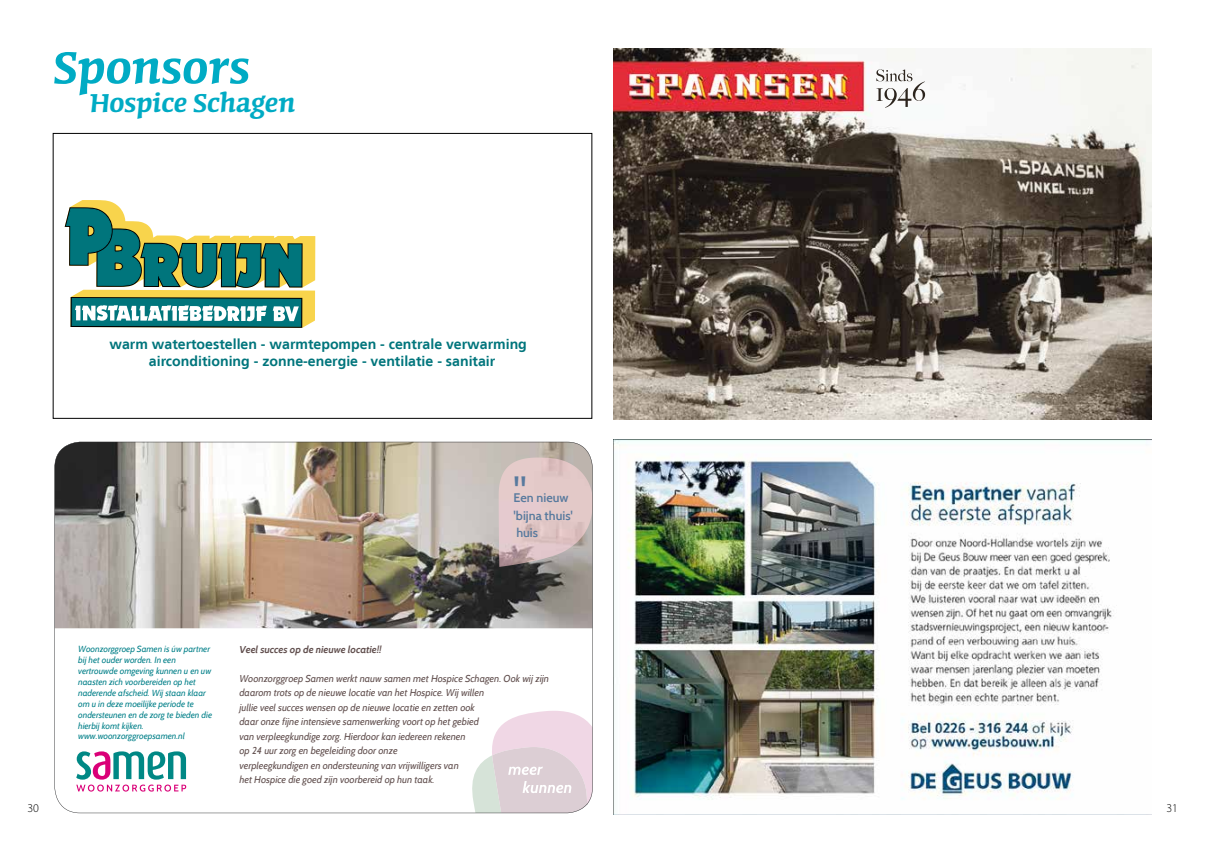
<style>
.page{position:relative;width:1205px;height:851px;background:#fff}
.page>*{position:absolute;margin:0;border:0;box-sizing:border-box;transform-origin:0 0}
.t1{font:600 57.5px "Conga Brava Std";color:#00abc4}
.t2{font:600 33.12px "Conga Brava Std";color:#00abc4}
.t3{font:600 32.75px "Cabin";color:#587a9e}
.t4{font:700 14.12px/16.9px "Frutiger LT";color:#00757c;text-align:center}
.t5{font:600 12.38px/17.1px "Cabin";color:#587a9e}
.t6{font:300 11.88px "Myriad Pro";color:#000}
.t7{font:italic 10px/14.5px "Cabin";color:#62504f}
.t8{font:italic 700 10px "Cabin";color:#62504f}
.t9{font:italic 8.88px/10.9px "Cabin";color:#05818a}
</style>
<div class="page">
<div style="left:53px;top:133px;width:539px;height:285px;border:1px solid #000"></div>
<svg style="left:55px;top:441px;width:538px;height:372px"></svg>
<img style="left:613px;top:48px;width:539px;height:371px">
<svg style="left:65px;top:200px;width:250px;height:128px"></svg>
<img style="left:613px;top:439px;width:539px;height:375px">
<h1 class="t1" style="left:53px;top:40px;width:198px">Sponsors</h1>
<h2 class="t2" style="left:90px;top:87px;width:207px">Hospice Schagen</h2>
<h3 class="t4" style="left:110px;top:335px;width:419px">warm watertoestellen - warmtepompen - centrale verwarming airconditioning - zonne-energie - ventilatie - sanitair</h3>
<h3 class="t3" style="left:513px;top:469px;width:15px">"</h3>
<p class="t5" style="left:513px;top:489px;width:61px">Een nieuw 'bijna thuis' huis</p>
<p class="t9" style="left:78px;top:643px;width:135px">Woonzorggroep Samen is úw partner bij het ouder worden. In een vertrouwde omgeving kunnen u en uw naasten zich voorbereiden op het naderende afscheid. Wij staan klaar om u in deze moeilijke periode te ondersteunen en de zorg te bieden die hierbij komt kijken. www.woonzorggroepsamen.nl</p>
<p class="t8" style="left:239px;top:643px;width:144px">Veel succes op de nieuwe locatie!!</p>
<p class="t7" style="left:239px;top:671px;width:311px">Woonzorggroep Samen werkt nauw samen met Hospice Schagen. Ook wij zijn daarom trots op de nieuwe locatie van het Hospice. Wij willen<br>jullie veel succes wensen op de nieuwe locatie en zetten ook<br>daar onze fijne intensieve samenwerking voort op het gebied<br>van verpleegkundige zorg. Hierdoor kan iedereen rekenen<br>op 24 uur zorg en begeleiding door onze<br>verpleegkundigen en ondersteuning van vrijwilligers van<br>het Hospice die goed zijn voorbereid op hun taak.</p>
<p class="t6" style="left:27px;top:800px;width:13px">30</p>
<p class="t6" style="left:1166px;top:800px;width:13px">31</p>
</div>
